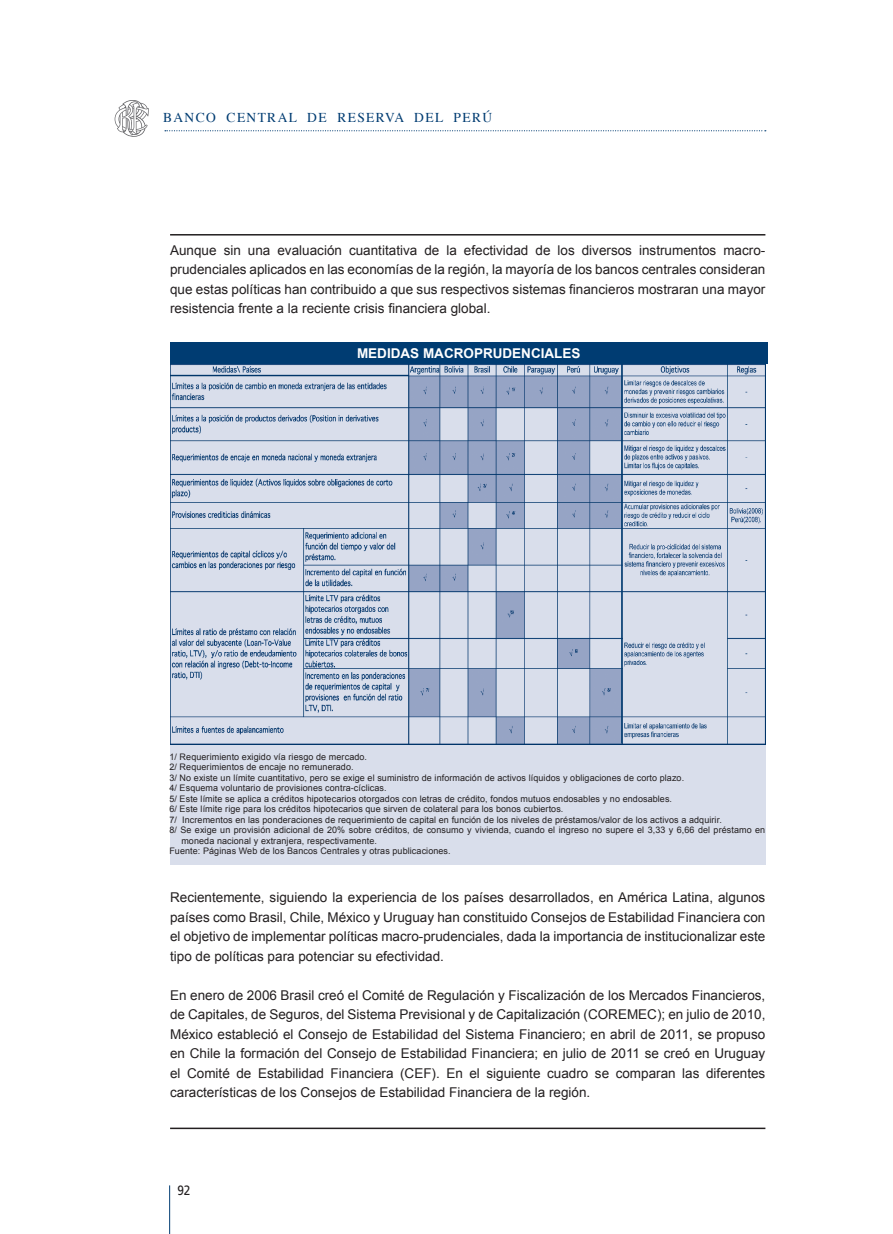
<style>
.page{position:relative;width:893px;height:1234px;background:#fff}
.page>*{position:absolute;margin:0;border:0;box-sizing:border-box;transform-origin:0 0}
.t1{font:13.5px/19.5px "Arial";color:#231f20;text-align:justify}
.t2{font:13.5px "Times";letter-spacing:.1em;color:#003c72}
.t3{font:700 13.5px "Arial";color:#fff}
.t4{font:13.5px "Frutiger";color:#231f20;scale:.88 1}
.t5{font:9px "Arial";letter-spacing:.01em;color:#231f20}
</style>
<div class="page">
<svg style="left:165px;top:130px;width:601px;height:1px"></svg>
<hr style="left:169px;top:1185px;width:1px;height:48px;background:#003c72">
<svg style="left:115px;top:100px;width:34px;height:37px"></svg>
<div style="left:170px;top:364px;width:595px;height:501px;background:#d9deeb"></div>
<hr style="left:170px;top:234px;width:595px;height:1px;background:#231f20">
<hr style="left:170px;top:1127px;width:595px;height:1px;background:#231f20">
<img style="left:170px;top:364px;width:595px;height:380px">
<div style="left:170px;top:342px;width:597px;height:22px;background:#003c72"></div>
<hr style="left:621px;top:364px;width:1px;height:378px;background:#003c72">
<p class="t2" style="left:163px;top:105px;width:330px">BANCO CENTRAL DE RESERVA DEL PERÚ</p>
<p class="t1" style="left:170px;top:240px;width:597px">Aunque sin una evaluación cuantitativa de la efectividad de los diversos instrumentos macro&shy;prudenciales aplicados en las economías de la región, la mayoría de los bancos centrales consideran que estas políticas han contribuido a que sus respectivos sistemas financieros mostraran una mayor resistencia frente a la reciente crisis financiera global.</p>
<p class="t3" style="left:357px;top:344px;width:225px">MEDIDAS MACROPRUDENCIALES</p>
<p class="t5" style="left:169px;top:750px;width:199px">1/ Requerimiento exigido vía riesgo de mercado.</p>
<p class="t5" style="left:169px;top:761px;width:186px">2/ Requerimientos de encaje no remunerado.</p>
<p class="t5" style="left:169px;top:771px;width:516px">3/ No existe un límite cuantitativo, pero se exige el suministro de información de activos líquidos y obligaciones de corto plazo.</p>
<p class="t5" style="left:169px;top:782px;width:219px">4/ Esquema voluntario de provisiones contra-cíclicas.</p>
<p class="t5" style="left:169px;top:792px;width:504px">5/ Este límite se aplica a créditos hipotecarios otorgados con letras de crédito, fondos mutuos endosables y no endosables.</p>
<p class="t5" style="left:169px;top:803px;width:396px">6/ Este límite rige para los créditos hipotecarios que sirven de colateral para los bonos cubiertos.</p>
<p class="t5" style="left:169px;top:813px;width:554px">7/ Incrementos en las ponderaciones de requerimiento de capital en función de los niveles de préstamos/valor de los activos a adquirir.</p>
<p class="t5" style="left:169px;top:824px;width:597px">8/ Se exige un provisión adicional de 20% sobre créditos, de consumo y vivienda, cuando el ingreso no supere el 3,33 y 6,66 del préstamo en</p>
<p class="t5" style="left:181px;top:834px;width:197px">moneda nacional y extranjera, respectivamente.</p>
<p class="t5" style="left:169px;top:845px;width:283px">Fuente: Páginas Web de los Bancos Centrales y otras publicaciones.</p>
<p class="t1" style="left:170px;top:887px;width:597px">Recientemente, siguiendo la experiencia de los países desarrollados, en América Latina, algunos países como Brasil, Chile, México y Uruguay han constituido Consejos de Estabilidad Financiera con el objetivo de implementar políticas macro-prudenciales, dada la importancia de institucionalizar este tipo de políticas para potenciar su efectividad.</p>
<p class="t1" style="left:170px;top:984px;width:597px">En enero de 2006 Brasil creó el Comité de Regulación y Fiscalización de los Mercados Financieros, de Capitales, de Seguros, del Sistema Previsional y de Capitalización (COREMEC); en julio de 2010, México estableció el Consejo de Estabilidad del Sistema Financiero; en abril de 2011, se propuso en Chile la formación del Consejo de Estabilidad Financiera; en julio de 2011 se creó en Uruguay el Comité de Estabilidad Financiera (CEF). En el siguiente cuadro se comparan las diferentes características de los Consejos de Estabilidad Financiera de la región.</p>
<p class="t4" style="left:177px;top:1181px;width:16px">92</p>
</div>
